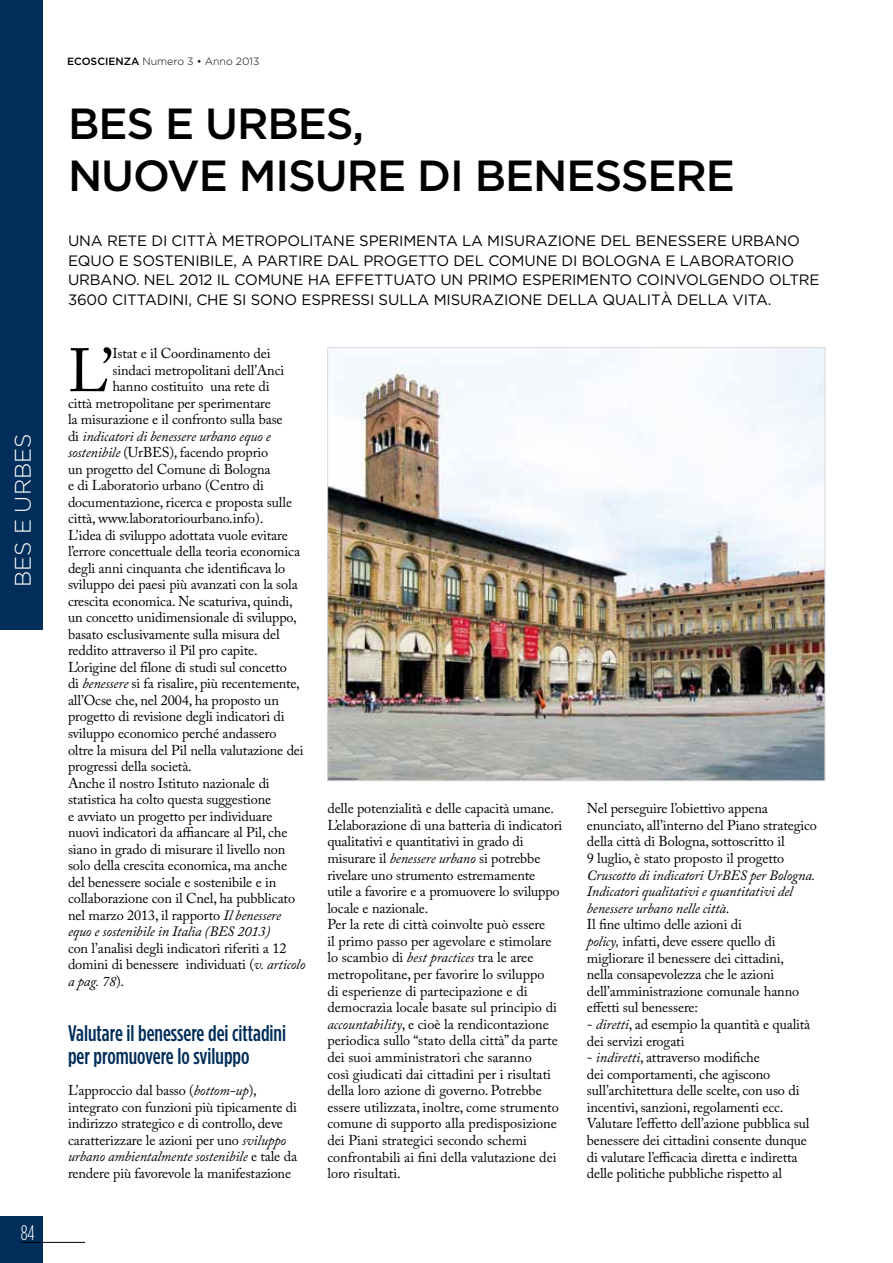
<style>
.page{position:relative;width:893px;height:1263px;background:#fff}
.page>*{position:absolute;margin:0;border:0;box-sizing:border-box;transform-origin:0 0}
.t1{font:60.6px "Adobe Caslon Pro";color:#000}
.t2{font:500 43.5px/52.5px "Gotham HTF";letter-spacing:-.025em;color:#000}
.t3{font:500 condensed 22.5px/22.5px "Gotham HTF";color:#002d59}
.t4{font:300 22.5px "Gotham HTF";color:#fff}
.t5{font:300 condensed 21px "Gotham HTF";color:#fff}
.t6{font:15px "Gotham HTF";letter-spacing:-.01em;color:#000}
.t7{font:14.25px/16.6px "Adobe Caslon Pro";letter-spacing:-.01em;color:#000}
.t8{font:italic 14.25px "Adobe Caslon Pro";letter-spacing:-.01em;color:#000}
.t9{font:300 10.5px "Gotham HTF";color:#000}
.s1{font-weight:500}
.s2{font-style:normal}
.s3{font-style:italic}
</style>
<div class="page">
<div style="left:0;top:1216px;width:43px;height:47px;background:#002d59"></div>
<hr style="left:21px;top:1242px;width:64px;height:1px;background:#000">
<div style="left:0;top:0;width:43px;height:629px;background:#002d59"></div>
<img style="left:329px;top:349px;width:494px;height:430px">
<h3 class="t4" style="left:11px;top:587px;width:151px;rotate:-90deg">BES E URBES</h3>
<h3 class="t5" style="left:21px;top:1221px;width:16px">84</h3>
<p class="t9" style="left:67px;top:56px;width:194px"><span class="s1">ECOSCIENZA</span> Numero 3 • Anno 2013</p>
<h2 class="t2" style="left:68px;top:96px;width:668px">BES E URBES,<br>NUOVE M ISURE DI BENESSERE</h2>
<p class="t6" style="left:68px;top:232px;width:12px">UNA</p>
<p class="t6" style="left:107px;top:232px;width:11px">RETE</p>
<p class="t6" style="left:151px;top:232px;width:30px">DI CITT</p>
<p class="t6" style="left:206px;top:232px;width:28px">À METR</p>
<p class="t6" style="left:265px;top:232px;width:45px">OPOLITANE</p>
<p class="t6" style="left:359px;top:232px;width:11px">SPERIMENTA</p>
<p class="t6" style="left:462px;top:232px;width:36px">LA MISURA</p>
<p class="t6" style="left:547px;top:232px;width:64px">ZIONE DEL</p>
<p class="t6" style="left:635px;top:232px;width:11px">BENESSERE</p>
<p class="t6" style="left:731px;top:232px;width:12px">URBAN</p>
<p class="t6" style="left:787px;top:232px;width:14px">O</p>
<p class="t6" style="left:68px;top:252px;width:97px">EQUO E SOSTENIBILE</p>
<p class="t6" style="left:233px;top:252px;width:34px">, A PARTIRE</p>
<p class="t6" style="left:327px;top:252px;width:11px">DAL</p>
<p class="t6" style="left:363px;top:252px;width:44px">PROGETT</p>
<p class="t6" style="left:436px;top:252px;width:28px">O DEL</p>
<p class="t6" style="left:488px;top:252px;width:36px">COMUNE</p>
<p class="t6" style="left:562px;top:252px;width:77px">DI BOLOGNA</p>
<p class="t6" style="left:666px;top:252px;width:26px">E LAB</p>
<p class="t6" style="left:711px;top:252px;width:24px">ORAT</p>
<p class="t6" style="left:754px;top:252px;width:42px">ORIO</p>
<p class="t6" style="left:68px;top:271px;width:12px">URBAN</p>
<p class="t6" style="left:124px;top:271px;width:31px">O. NEL</p>
<p class="t6" style="left:179px;top:271px;width:91px">2012 IL COMUNE</p>
<p class="t6" style="left:308px;top:271px;width:38px">HA EFFETTUAT</p>
<p class="t6" style="left:423px;top:271px;width:54px">O UN PRIM</p>
<p class="t6" style="left:505px;top:271px;width:28px">O ESPERIMENT</p>
<p class="t6" style="left:620px;top:271px;width:91px">O COINVOLGEND</p>
<p class="t6" style="left:752px;top:271px;width:40px">O OLTRE</p>
<p class="t6" style="left:68px;top:291px;width:54px">3600 CITTADINI</p>
<p class="t6" style="left:188px;top:291px;width:123px">, CHE SI SONO ESPRESSI</p>
<p class="t6" style="left:379px;top:291px;width:11px">SULLA</p>
<p class="t6" style="left:434px;top:291px;width:11px">MISURA</p>
<p class="t6" style="left:494px;top:291px;width:64px">ZIONE DELLA</p>
<p class="t6" style="left:603px;top:291px;width:23px">QUALIT</p>
<p class="t6" style="left:661px;top:291px;width:27px">À DELLA</p>
<p class="t6" style="left:733px;top:291px;width:10px">VITA</p>
<p class="t6" style="left:768px;top:291px;width:5px">.</p>
<h1 class="t1" style="left:68px;top:335px;width:47px">L’</h1>
<p class="t7" style="left:112px;top:345px;width:160px">Istat e il Coordinamento dei</p>
<p class="t7" style="left:112px;top:361px;width:173px">sindaci metropolitani dell’Anci</p>
<p class="t7" style="left:112px;top:378px;width:159px">hanno costituito una rete di</p>
<p class="t7" style="left:68px;top:394px;width:204px">città metropolitane per sperimentare</p>
<p class="t7" style="left:68px;top:411px;width:216px">la misurazione e il confronto sulla base</p>
<p class="t8" style="left:68px;top:427px;width:204px"><span class="s2">di</span> indicatori di benessere urbano equo e</p>
<p class="t7" style="left:68px;top:444px;width:202px"><span class="s3">sostenibile</span> (UrBES), facendo proprio</p>
<p class="t7" style="left:68px;top:460px;width:204px">un progetto del Comune di Bologna</p>
<p class="t7" style="left:68px;top:477px;width:197px">e di Laboratorio urbano (Centro di</p>
<p class="t7" style="left:68px;top:493px;width:226px">documentazione, ricerca e proposta sulle</p>
<p class="t7" style="left:68px;top:510px;width:197px">città, www.laboratoriourbano.info).</p>
<p class="t7" style="left:68px;top:526px;width:221px">L’idea di sviluppo adottata vuole evitare</p>
<p class="t7" style="left:68px;top:543px;width:234px">l’errore concettuale della teoria economica</p>
<p class="t7" style="left:68px;top:560px;width:219px">degli anni cinquanta che identificava lo</p>
<p class="t7" style="left:68px;top:576px;width:231px">sviluppo dei paesi più avanzati con la sola</p>
<p class="t7" style="left:68px;top:593px;width:226px">crescita economica. Ne scaturiva, quindi,</p>
<p class="t7" style="left:68px;top:609px;width:230px">un concetto unidimensionale di sviluppo,</p>
<p class="t7" style="left:68px;top:626px;width:213px">basato esclusivamente sulla misura del</p>
<p class="t7" style="left:68px;top:642px;width:191px">reddito attraverso il Pil pro capite.</p>
<p class="t7" style="left:68px;top:659px;width:220px">L’origine del filone di studi sul concetto</p>
<p class="t7" style="left:68px;top:675px;width:233px">di <span class="s3">benessere</span> si fa risalire, più recentemente,</p>
<p class="t7" style="left:68px;top:692px;width:212px">all’Ocse che, nel 2004, ha proposto un</p>
<p class="t7" style="left:68px;top:708px;width:218px">progetto di revisione degli indicatori di</p>
<p class="t7" style="left:68px;top:725px;width:210px">sviluppo economico perché andassero</p>
<p class="t7" style="left:68px;top:741px;width:237px">oltre la misura del Pil nella valutazione dei</p>
<p class="t7" style="left:68px;top:758px;width:125px">progressi della società.</p>
<p class="t7" style="left:68px;top:774px;width:203px">Anche il nostro Istituto nazionale di</p>
<p class="t7" style="left:68px;top:791px;width:205px">statistica ha colto questa suggestione</p>
<p class="t7" style="left:68px;top:807px;width:206px">e avviato un progetto per individuare</p>
<p class="t7" style="left:68px;top:824px;width:221px">nuovi indicatori da affiancare al Pil, che</p>
<p class="t7" style="left:68px;top:840px;width:219px">siano in grado di misurare il livello non</p>
<p class="t7" style="left:68px;top:857px;width:221px">solo della crescita economica, ma anche</p>
<p class="t7" style="left:68px;top:873px;width:210px">del benessere sociale e sostenibile e in</p>
<p class="t7" style="left:68px;top:890px;width:229px">collaborazione con il Cnel, ha pubblicato</p>
<p class="t7" style="left:68px;top:906px;width:215px">nel marzo 2013, il rapporto <span class="s3">Il benessere</span></p>
<p class="t8" style="left:68px;top:923px;width:204px">equo e sostenibile in Italia (BES 2013)</p>
<p class="t7" style="left:68px;top:939px;width:239px">con l’analisi degli indicatori riferiti a 12 domini di benessere individuati (<span class="s3">v. articolo a pag. 78</span>).</p>
<h3 class="t3" style="left:68px;top:1021px;width:220px">Valutare il benessere dei cittadini per promuovere lo sviluppo</h3>
<p class="t7" style="left:68px;top:1082px;width:231px">L’approccio dal basso (<span class="s3">bottom-up</span>), integrato con funzioni più tipicamente di indirizzo strategico e di controllo, deve caratterizzare le azioni per uno <span class="s3">sviluppo urbano ambientalmente sostenibile</span> e tale da rendere più favorevole la manifestazione</p>
<p class="t7" style="left:327px;top:800px;width:236px">delle potenzialità e delle capacità umane.<br>L’elaborazione di una batteria di indicatori qualitativi e quantitativi in grado di misurare il <span class="s3">benessere urbano</span> si potrebbe rivelare uno strumento estremamente utile a favorire e a promuovere lo sviluppo locale e nazionale.<br>Per la rete di città coinvolte può essere<br>il primo passo per agevolare e stimolare lo scambio di <span class="s3">best practices</span> tra le aree metropolitane, per favorire lo sviluppo<br>di esperienze di partecipazione e di democrazia locale basate sul principio di <span class="s3">accountability</span>, e cioè la rendicontazione periodica sullo “stato della città” da parte dei suoi amministratori che saranno<br>così giudicati dai cittadini per i risultati della loro azione di governo. Potrebbe essere utilizzata, inoltre, come strumento comune di supporto alla predisposizione dei Piani strategici secondo schemi confrontabili ai fini della valutazione dei loro risultati.</p>
<p class="t7" style="left:587px;top:800px;width:232px">Nel perseguire l’obiettivo appena enunciato, all’interno del Piano strategico della città di Bologna, sottoscritto il<br>9 luglio, è stato proposto il progetto</p>
<p class="t7" style="left:587px;top:866px;width:230px"><span class="s3">Cruscotto di indicatori UrBES per Bologna.<br>Indicatori qualitativi e quantitativi del benessere urbano nelle città</span>.<br>Il fine ultimo delle azioni di<br><span class="s3">policy,</span> infatti, deve essere quello di migliorare il benessere dei cittadini,<br>nella consapevolezza che le azioni dell’amministrazione comunale hanno effetti sul benessere:</p>
<p class="t7" style="left:587px;top:1016px;width:225px">- <span class="s3">diretti</span>, ad esempio la quantità e qualità dei servizi erogati</p>
<p class="t7" style="left:587px;top:1049px;width:224px">- <span class="s3">indiretti</span>, attraverso modifiche<br>dei comportamenti, che agiscono sull’architettura delle scelte, con uso di incentivi, sanzioni, regolamenti ecc.<br>Valutare l’effetto dell’azione pubblica sul benessere dei cittadini consente dunque di valutare l’efficacia diretta e indiretta delle politiche pubbliche rispetto al</p>
</div>
